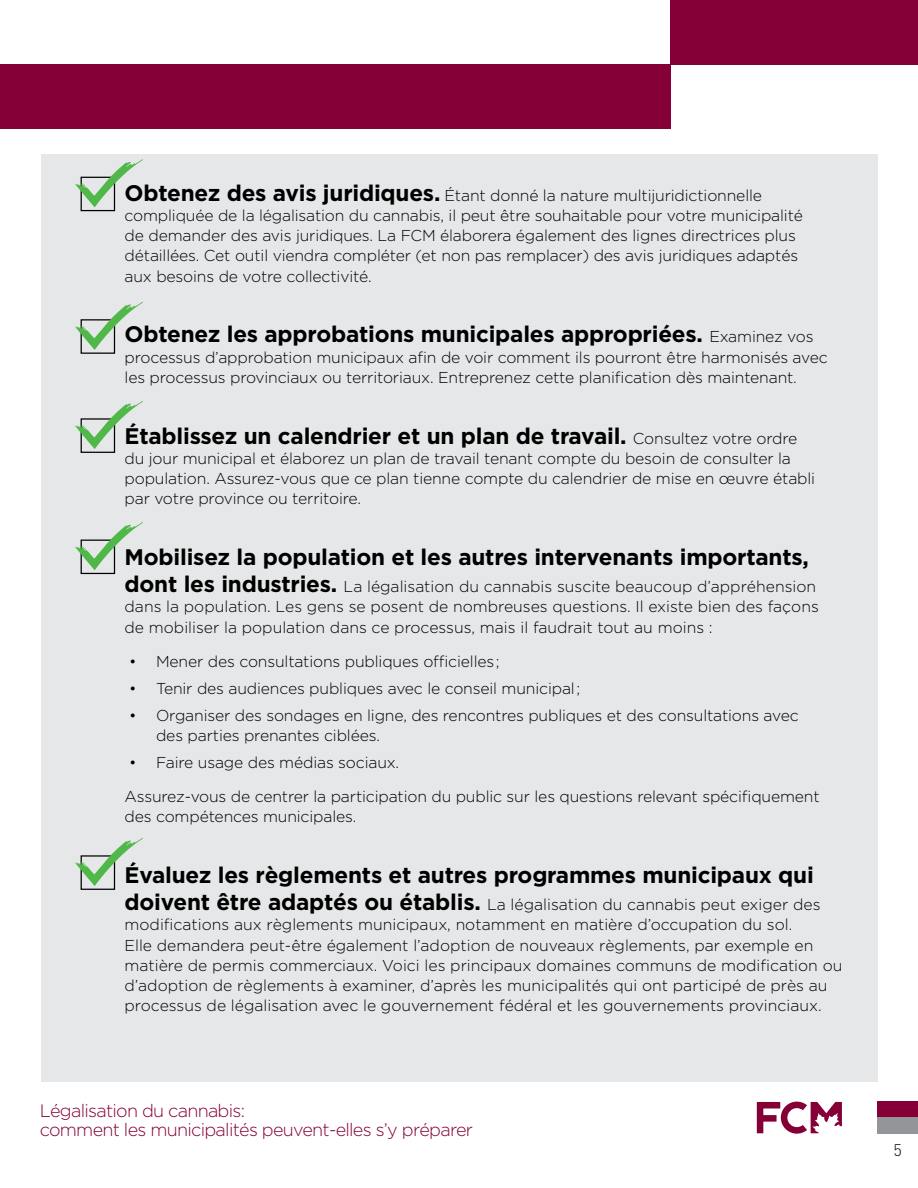
<style>
.page{position:relative;width:918px;height:1188px;background:#fff}
.page>*{position:absolute;margin:0;border:0;box-sizing:border-box;transform-origin:0 0}
.t1{font:700 22.5px "Gotham";letter-spacing:-.01em;color:#000}
.t2{font:300 18px/19.5px "Gotham";letter-spacing:-.04em;color:#860038}
.t3{font:300 16.5px "DIN";color:#000}
.t4{font:300 15.75px/20.2px "Gotham";letter-spacing:-.01em;color:#000}
.s1{font-weight:700;font-size:22.5px}
</style>
<div class="page">
<div style="left:877px;top:1102px;width:41px;height:16px;background:#860038"></div>
<div style="left:877px;top:1118px;width:41px;height:16px;background:#939598"></div>
<div style="left:41px;top:154px;width:836px;height:927px;background:#e6e7e8"></div>
<div style="left:0;top:65px;width:671px;height:64px;background:#860038"></div>
<div style="left:671px;top:0;width:247px;height:65px;background:#860038"></div>
<div style="left:81px;top:177px;width:34px;height:34px;border:1px solid #000"></div>
<svg style="left:75px;top:159px;width:68px;height:48px"></svg>
<div style="left:81px;top:319px;width:34px;height:35px;border:1px solid #000"></div>
<svg style="left:75px;top:302px;width:68px;height:48px"></svg>
<div style="left:81px;top:418px;width:34px;height:35px;border:1px solid #000"></div>
<svg style="left:75px;top:401px;width:68px;height:48px"></svg>
<div style="left:81px;top:540px;width:34px;height:34px;border:1px solid #000"></div>
<svg style="left:75px;top:522px;width:68px;height:48px"></svg>
<div style="left:81px;top:855px;width:34px;height:35px;border:1px solid #000"></div>
<svg style="left:75px;top:838px;width:68px;height:48px"></svg>
<svg style="left:757px;top:1102px;width:85px;height:32px"></svg>
<p class="t1" style="left:125px;top:180px;width:317px">Obtenez des avis juridiques.</p>
<p class="t4" style="left:125px;top:185px;width:680px;text-indent:320px">Étant donné la nature multijuridictionnelle compliquée de la lé alisation du cannabis, il peut être souhaitable pour votre municipalité de demander des avis juridiques. La FCM élaborera é alement des li nes directrices plus détaillées. Cet outil viendra compléter (et non pas remplacer) des avis juridiques adaptés aux besoins de votre collectivité.</p>
<p class="t1" style="left:125px;top:322px;width:580px">Obtenez les approbations municipales appropriées.</p>
<h3 class="t4" style="left:709px;top:327px;width:106px">Examinez vos</h3>
<p class="t4" style="left:125px;top:347px;width:705px">processus d’approbation municipaux afn de voir comment ils pourront être harmonisés avec les processus provinciaux ou territoriaux. Entreprenez cette planifcation dès maintenant.</p>
<p class="t1" style="left:125px;top:423px;width:504px">Établissez un calendrier et un plan de travail.</p>
<h3 class="t4" style="left:633px;top:428px;width:166px">Consultez votre ordre</h3>
<p class="t4" style="left:125px;top:448px;width:692px">du jour municipal et élaborez un plan de travail tenant compte du besoin de consulter la population. Assurez-vous que ce plan tienne compte du calendrier de mise en œuvre établi par votre province ou territoire.</p>
<p class="t1" style="left:125px;top:544px;width:686px">Mobilisez la population et les autres intervenants importants,</p>
<p class="t4" style="left:125px;top:576px;width:696px"><span class="s1">dont les industries.</span> La lé alisation du cannabis suscite beaucoup d’appréhension dans la population. Les ens se posent de nombreuses questions. Il existe bien des façons de mobiliser la population dans ce processus, mais il faudrait tout au moins :</p>
<p class="t4" style="left:129px;top:651px;width:372px">• Mener des consultations publiques offcielles;</p>
<p class="t4" style="left:129px;top:678px;width:453px">• Tenir des audiences publiques avec le conseil municipal;</p>
<p class="t4" style="left:156px;top:705px;width:644px;text-indent:-27px">• Or aniser des sonda es en li ne, des rencontres publiques et des consultations avec des parties prenantes ciblées.</p>
<p class="t4" style="left:129px;top:753px;width:272px">• Faire usa e des médias sociaux.</p>
<p class="t4" style="left:125px;top:786px;width:697px">Assurez-vous de centrer la participation du public sur les questions relevant spécifquement des compétences municipales.</p>
<p class="t1" style="left:125px;top:862px;width:691px">Évaluez les règlements et autres programmes municipaux qui</p>
<p class="t4" style="left:125px;top:894px;width:719px"><span class="s1">doivent être adaptés ou établis.</span> La lé alisation du cannabis peut exi er des modifcations aux rè lements municipaux, notamment en matière d’occupation du sol.<br>Elle demandera peut-être é alement l’adoption de nouveaux rè lements, par exemple en matière de permis commerciaux. Voici les principaux domaines communs de modifcation ou d’adoption de rè lements à examiner, d’après les municipalités qui ont participé de près au processus de lé alisation avec le ouvernement fédéral et les ouvernements provinciaux.</p>
<p class="t2" style="left:40px;top:1100px;width:435px">Lé alisation du cannabis:<br>comment les municipalités peuvent-elles s’y préparer</p>
<p class="t3" style="left:893px;top:1140px;width:10px">5</p>
</div>
